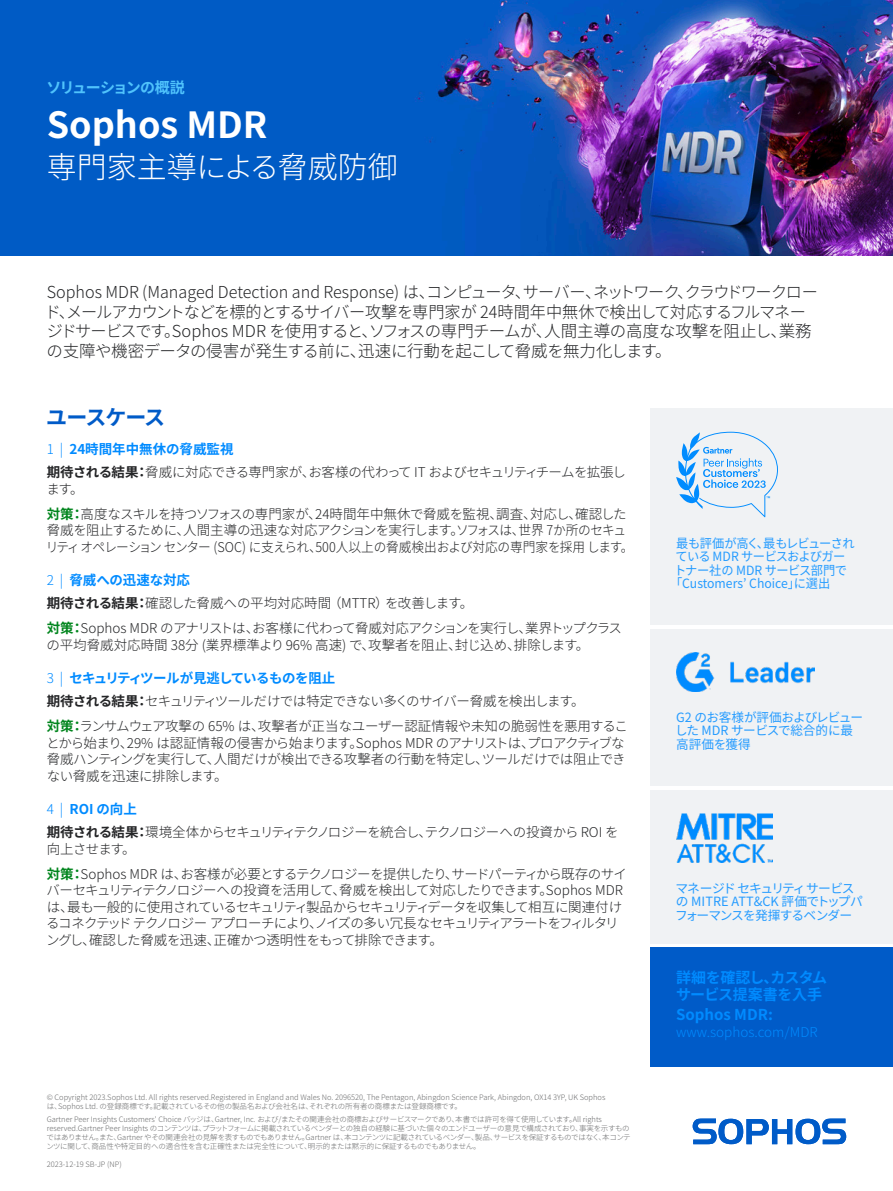
<style>
.page{position:relative;width:893px;height:1191px;background:#fff}
.page>*{position:absolute;margin:0;border:0;box-sizing:border-box;transform-origin:0 0}
.Title_-_Product_Name{font:700 36px "Noto Sans CJ Kjp";color:#fff}
.SubTitle{font:300 30px "Noto Sans CJ Kjp";color:#fff}
.Use_Cases_-_Blue_HDL{font:700 21px "Noto Sans CJ Kjp";letter-spacing:-.045em;color:#005bc8}
.Intro_Copy{font:300 16.5px/19.5px "Noto Sans CJ Kjp";letter-spacing:-.03em;color:#242527}
.CTA_Heading{font:700 15px/16.5px "Noto Sans CJ Kjp";letter-spacing:-.03em;color:#008bff}
.CTA_Heading-2{font:700 15px "Noto Sans CJ Kjp";letter-spacing:-.01em;color:#008bff}
.Solution_Brief_-_Top{font:700 15px "Noto Sans CJ Kjp";letter-spacing:-.09em;color:#50c3fc}
.Body_Copy{font:300 13.5px/16.5px "Noto Sans CJ Kjp";letter-spacing:-.04em;color:#242527}
.Body_Copy-2{font:300 13.5px/16.5px "Noto Sans CJ Kjp";letter-spacing:-.06em;color:#242527}
.Body_Copy-3{font:300 13.5px/16.5px "Noto Sans CJ Kjp";letter-spacing:-.065em;color:#242527}
.Body_Copy-4{font:300 13.5px/16.5px "Noto Sans CJ Kjp";letter-spacing:-.01em;color:#242527}
.Body_Copy-5{font:300 13.5px "Noto Sans CJ Kjp";color:#242527}
.Use_Cases_-_SubHDL{font:700 13.5px "Noto Sans CJ Kjp";letter-spacing:-.005em;color:#008bff}
.Use_Cases_-_SubHDL-2{font:700 13.5px "Noto Sans CJ Kjp";letter-spacing:-.045em;color:#008bff}
.CTA_Heading-3{font:300 13.5px "Noto Sans CJ Kjp";color:#008bff}
.t1{font:12.75px/13.5px "Noto Sans CJ Kjp";letter-spacing:-.065em;color:#269cff}
.t2{font:12.75px "Noto Sans CJ Kjp";letter-spacing:-.035em;color:#269cff;scale:.96 1}
.t3{font:12.75px/13.5px "Noto Sans CJ Kjp";letter-spacing:-.035em;color:#269cff}
.t4{font:12.75px "Noto Sans CJ Kjp";color:#269cff;scale:.96 1}
.Signature{font:300 7.5px/9px "Noto Sans CJ Kjp";letter-spacing:-.01em;color:#696a6b}
.s1{font-weight:300}
.s2{font-weight:700}
.s3{font-weight:700;color:#00851d}
</style>
<div class="page">
<img style="left:0;top:0;width:893px;height:255px">
<div style="left:651px;top:947px;width:242px;height:119px;background:#005bc8"></div>
<div style="left:651px;top:790px;width:242px;height:153px;background:#f0f2f4"></div>
<img style="left:676px;top:813px;width:96px;height:49px">
<div style="left:651px;top:629px;width:242px;height:157px;background:#f0f2f4"></div>
<img style="left:676px;top:653px;width:138px;height:38px">
<div style="left:651px;top:408px;width:242px;height:217px;background:#f0f2f4"></div>
<svg style="left:676px;top:432px;width:102px;height:85px"></svg>
<svg style="left:693px;top:1118px;width:153px;height:26px"></svg>
<p class="Solution_Brief_-_Top" style="left:46px;top:79px;width:140px">ソリューションの概説</p>
<p class="Title_-_Product_Name" style="left:47px;top:105px;width:222px">Sophos MDR</p>
<p class="SubTitle" style="left:47px;top:150px;width:353px">専門家主導による脅威防御</p>
<p class="Intro_Copy" style="left:45px;top:283px;width:775px">Sophos MDR (Managed Detection and Response) は、コンピュータ、サーバー、ネットワーク、クラウドワークロード、メールアカウントなどを標的とするサイバー攻撃を専門家が 24時間年中無休で検出して対応するフルマネージドサービスです。Sophos MDR を使用すると、ソフォスの専門チームが、人間主導の高度な攻撃を阻止し、業務の支障や機密データの侵害が発生する前に、迅速に行動を起こして脅威を無力化します。</p>
<p class="Use_Cases_-_Blue_HDL" style="left:46px;top:405px;width:121px">ユースケース</p>
<p class="Use_Cases_-_SubHDL" style="left:47px;top:442px;width:188px"><span class="s1">1 |</span> 24時間年中無休の脅威監視</p>
<p class="Body_Copy" style="left:46px;top:464px;width:581px"><span class="s2">期待される結果：</span>脅威に対応できる専門家が、お客様の代わって IT およびセキュリティチームを拡張します。</p>
<p class="Body_Copy" style="left:46px;top:506px;width:589px"><span class="s3">対策：</span>高度なスキルを持つソフォスの専門家が、24時間年中無休で脅威を監視、調査、対応し、確認した脅威を阻止するために、人間主導の迅速な対応アクションを実行します。ソフォスは、世界 7か所のセキュリティ オペレーション センター (SOC) に支えられ、500人以上の脅威検出および対応の専門家を採用 します。</p>
<p class="Use_Cases_-_SubHDL" style="left:47px;top:573px;width:145px"><span class="s1">2 |</span> 脅威への迅速な対応</p>
<p class="Body_Copy-5" style="left:47px;top:595px;width:428px"><span class="s2">期待される結果：</span>確認した脅威への平均対応時間 （MTTR）を改善します。</p>
<p class="Body_Copy-4" style="left:47px;top:620px;width:577px"><span class="s3">対策：</span>Sophos MDR のアナリストは、お客様に代わって脅威対応アクションを実行し、業界トップクラスの平均脅威対応時間 38分 (業界標準より 96% 高速) で、攻撃者を阻止、封じ込め、排除します。</p>
<p class="Use_Cases_-_SubHDL-2" style="left:47px;top:670px;width:290px"><span class="s1">3 |</span> セキュリティツールが見逃しているものを阻止</p>
<p class="Body_Copy-3" style="left:47px;top:693px;width:539px"><span class="s2">期待される結果：</span>セキュリティツールだけでは特定できない多くのサイバー脅威を検出します。</p>
<p class="Body_Copy" style="left:46px;top:718px;width:583px"><span class="s3">対策：</span>ランサムウェア攻撃の 65% は、攻撃者が正当なユーザー認証情報や未知の脆弱性を悪用することから始まり、29% は認証情報の侵害から始まります。Sophos MDR のアナリストは、プロアクティブな脅威ハンティングを実行して、人間だけが検出できる攻撃者の行動を特定し、ツールだけでは阻止できない脅威を迅速に排除します。</p>
<p class="Use_Cases_-_SubHDL" style="left:47px;top:801px;width:92px"><span class="s1">4 |</span> ROI の向上</p>
<p class="Body_Copy-3" style="left:47px;top:824px;width:573px"><span class="s2">期待される結果：</span>環境全体からセキュリティテクノロジーを統合し、テクノロジーへの投資から ROI を向上させます。</p>
<p class="Body_Copy-2" style="left:46px;top:865px;width:582px"><span class="s3">対策：</span>Sophos MDR は、お客様が必要とするテクノロジーを提供したり、サードパーティから既存のサイバーセキュリティテクノロジーへの投資を活用して、脅威を検出して対応したりできます。Sophos MDRは、最も一般的に使用されているセキュリティ製品からセキュリティデータを収集して相互に関連付けるコネクテッド テクノロジー アプローチにより、ノイズの多い冗長なセキュリティアラートをフィルタリングし、確認した脅威を迅速、正確かつ透明性をもって排除できます。</p>
<p class="Signature" style="left:47px;top:1092px;width:560px">© Copyright 2023.Sophos Ltd. All rights reserved.Registered in England and Wales No. 2096520, The Pentagon, Abingdon Science Park, Abingdon, OX14 3YP, UK Sophosは、Sophos Ltd. の登録商標です。記載されているその他の製品名および会社名は、それぞれの所有者の商標または登録商標です。</p>
<p class="Signature" style="left:46px;top:1114px;width:586px">Gartner Peer Insights Customers' Choice バッジは、Gartner, Inc. および/またその関連会社の商標およびサービスマークであり、本書では許可を得て使用しています。All rights reserved.Gartner Peer Insights のコンテンツは、プラットフォームに掲載されているベンダーとの独自の経験に基づいた個々のエンドユーザーの意見で構成されており、事実を示すものではありません。また、Gartner やその関連会社の見解を表すものでもありません。Gartner は、本コンテンツに記載されているベンダー、製品、サービスを保証するものではなく、本コンテンツに関して、商品性や特定目的への適合性を含む正確性または完全性について、明示的または黙示的に保証するものでもありません。</p>
<p class="Signature" style="left:47px;top:1159px;width:77px">2023-12-19 SB-JP (NP)</p>
<p class="t2" style="left:676px;top:536px;width:187px">最も評価が高く、最もレビューされ</p>
<p class="t2" style="left:676px;top:549px;width:178px">ている MDR サービスおよびガー</p>
<p class="t2" style="left:674px;top:563px;width:181px">トナー社の MDR サービス部門で</p>
<p class="t4" style="left:670px;top:576px;width:168px">「Customers’ Choice」に選出</p>
<p class="t3" style="left:675px;top:710px;width:189px">G2 のお客様が評価およびレビューした MDR サービスで総合的に最高評価を獲得</p>
<p class="t1" style="left:675px;top:882px;width:189px">マネージド セキュリティ サービスの MITRE ATT&amp;CK 評価でトップパフォーマンスを発揮するベンダー</p>
<p class="CTA_Heading" style="left:676px;top:969px;width:153px">詳細を確認し、カスタムサービス提案書を入手</p>
<p class="CTA_Heading-2" style="left:676px;top:1006px;width:98px">Sophos MDR:</p>
<p class="CTA_Heading-3" style="left:676px;top:1024px;width:143px">www.sophos.com/MDR</p>
</div>
